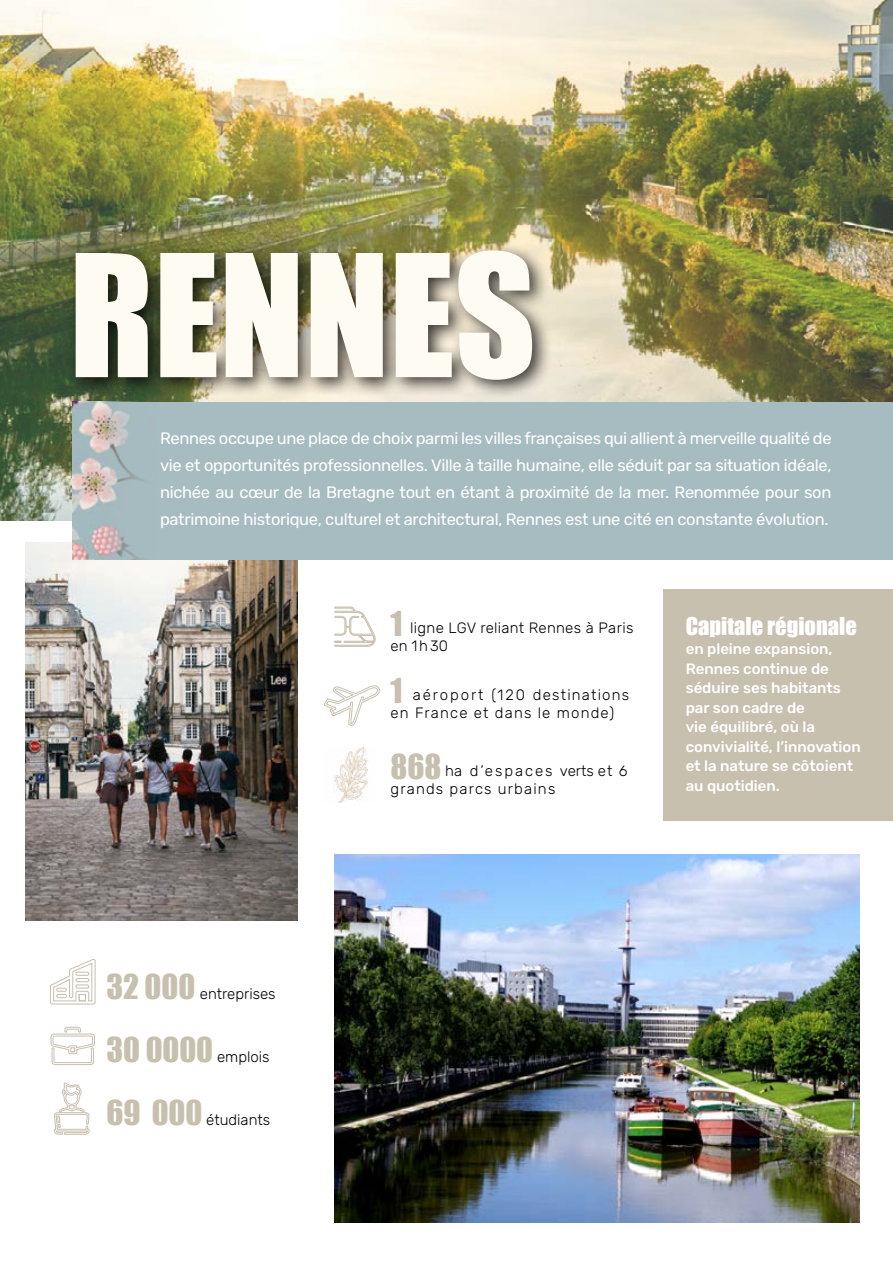
<style>
.page{position:relative;width:893px;height:1263px;background:#fff}
.page>*{position:absolute;margin:0;border:0;box-sizing:border-box;transform-origin:0 0}
.t1{font:157.05px "Impact";color:#fefbf2}
.t2{font:22.5px "Impact";color:#fff}
.t3{font:16.5px/27px "Rubik";letter-spacing:-.02em;color:#fff;text-align:justify}
.t4{font:500 15px/19.5px "Rubik";color:#fff}
.t5{font:300 15px/18px "Rubik";letter-spacing:.07em;color:#000}
.t6{font:300 15px "Rubik";color:#000}
.t7{font:300 15px/18px "Rubik";letter-spacing:.02em;color:#000}
.s1{font-family:"Impact";font-weight:400;font-size:31.5px;color:#c8c0af}
</style>
<div class="page">
<img style="left:26px;top:542px;width:271px;height:379px">
<img style="left:0;top:0;width:893px;height:521px">
<div style="left:95px;top:402px;width:798px;height:157px;background:#a7bcc1"></div>
<img style="left:334px;top:855px;width:525px;height:367px">
<div style="left:663px;top:589px;width:230px;height:232px;background:#c8c0af"></div>
<svg style="left:50px;top:1026px;width:45px;height:39px"></svg>
<svg style="left:53px;top:1082px;width:37px;height:53px"></svg>
<svg style="left:50px;top:959px;width:46px;height:46px"></svg>
<svg style="left:324px;top:685px;width:56px;height:41px"></svg>
<svg style="left:334px;top:606px;width:42px;height:41px"></svg>
<img style="left:333px;top:747px;width:35px;height:55px">
<div style="left:66px;top:241px;width:487px;height:158px;background:#000;opacity:.75"></div>
<img style="left:73px;top:402px;width:71px;height:157px">
<h1 class="t1" style="left:69px;top:194px;width:468px">RENNES</h1>
<p class="t3" style="left:160px;top:425px;width:673px">Rennes occupe une place de choix parmi les villes françaises qui allient à merveille qualité de vie et opportunités professionnelles. Ville à taille humaine, elle séduit par sa situation idéale, nichée au cœur de la Bretagne tout en étant à proximité de la mer. Renommée pour son patrimoine historique, culturel et architectural, Rennes est une cité en constante évolution.</p>
<p class="t6" style="left:107px;top:986px;width:171px"><span class="s1">32 000</span> entreprises</p>
<p class="t6" style="left:107px;top:1049px;width:165px"><span class="s1">30 0000</span> emplois</p>
<p class="t6" style="left:107px;top:1112px;width:165px"><span class="s1">69 000</span> étudiants</p>
<p class="t7" style="left:391px;top:619px;width:244px"><span class="s1">1</span> ligne LGV reliant Rennes à Paris en 1h30</p>
<p class="t5" style="left:391px;top:686px;width:240px"><span class="s1">1</span> aéroport (120 destinations en France et dans le monde)</p>
<p class="t5" style="left:391px;top:762px;width:238px"><span class="s1">868</span> ha d’espaces verts et 6 grands parcs urbains</p>
<h2 class="t2" style="left:686px;top:608px;width:173px">Capitale régionale</h2>
<p class="t4" style="left:686px;top:640px;width:177px">en pleine expansion,<br>Rennes continue de séduire ses habitants par son cadre de<br>vie équilibré, où la convivialité, l’innovation et la nature se côtoient au quotidien.</p>
</div>
